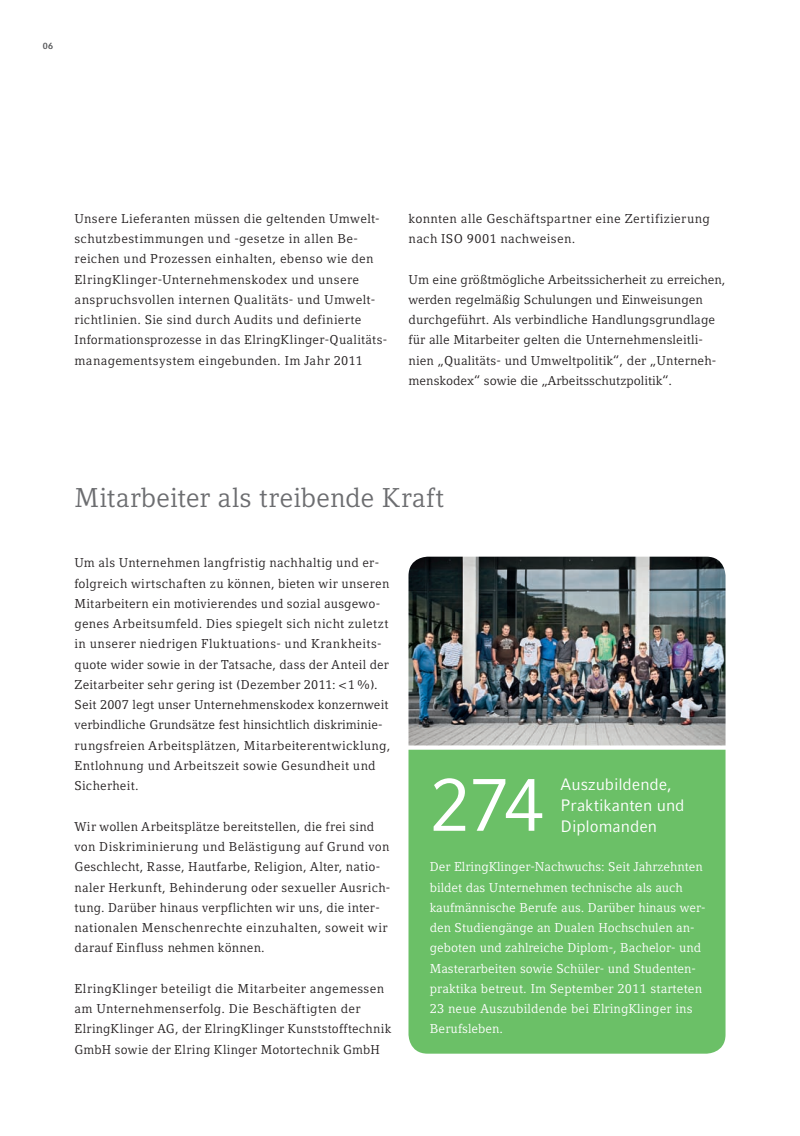
<style>
.page{position:relative;width:800px;height:1136px;background:#fff}
.page>*{position:absolute;margin:0;border:0;box-sizing:border-box;transform-origin:0 0}
.t1{font:75px "Compatil Fact LT Pro";color:#fff}
.t2{font:27px "Compatil Letter LT Pro";color:#6c6d70}
.t3{font:16.5px/21px "Compatil Fact LT Pro";color:#fff}
.t4{font:12.75px/20.2px "Compatil Letter LT Pro";letter-spacing:.015em;color:#231f20}
.t5{font:12.75px/20.2px "Compatil Letter LT Pro";color:#fff}
.t6{font:12.75px/20.2px "Compatil Letter LT Pro";letter-spacing:.035em;color:#231f20}
.t7{font:700 9px "Compatil Fact LT Pro";color:#57585a}
</style>
<div class="page">
<img style="left:408px;top:556px;width:317px;height:189px">
<div style="left:408px;top:749px;width:317px;height:304px;background:#6bc067"></div>
<p class="t7" style="left:43px;top:41px;width:12px">06</p>
<p class="t4" style="left:74px;top:208px;width:314px">Unsere Lieferanten müssen die geltenden Umwelt&shy;schutzbestimmungen und -gesetze in allen Be&shy;reichen und Prozessen einhalten, ebenso wie den ElringKlinger-Unternehmenskodex und unsere anspruchsvollen internen Qualitäts- und Umwelt&shy;richtlinien. Sie sind durch Audits und definierte Informationsprozesse in das ElringKlinger-Qualitäts&shy;managementsystem eingebunden. Im Jahr 2011</p>
<p class="t6" style="left:408px;top:208px;width:303px">konnten alle Geschäftspartner eine Zertifizierung nach ISO 9001 nachweisen.</p>
<p class="t4" style="left:408px;top:269px;width:318px">Um eine größtmögliche Arbeitssicherheit zu erreichen, werden regelmäßig Schulungen und Einweisungen durchgeführt. Als verbindliche Handlungsgrundlage für alle Mitarbeiter gelten die Unternehmensleitli - nien „Qualitäts- und Umweltpolitik“, der „Unterneh&shy;menskodex“ sowie die „Arbeitsschutzpolitik“.</p>
<h2 class="t2" style="left:74px;top:481px;width:371px">Mitarbeiter als treibende Kraft</h2>
<p class="t4" style="left:74px;top:553px;width:317px">Um als Unternehmen langfristig nachhaltig und er&shy;folgreich wirtschaften zu können, bieten wir unseren Mitarbeitern ein motivierendes und sozial ausgewo&shy;genes Arbeitsumfeld. Dies spiegelt sich nicht zuletzt in unserer niedrigen Fluktuations- und Krankheits&shy;quote wider sowie in der Tatsache, dass der Anteil der Zeitarbeiter sehr gering ist (Dezember 2011: &lt; 1 %).<br>Seit 2007 legt unser Unternehmenskodex konzernweit verbindliche Grundsätze fest hinsichtlich diskriminie&shy;rungsfreien Arbeitsplätzen, Mitarbeiterentwicklung, Entlohnung und Arbeitszeit sowie Gesundheit und Sicherheit.</p>
<p class="t4" style="left:74px;top:816px;width:317px">Wir wollen Arbeitsplätze bereitstellen, die frei sind von Diskriminierung und Belästigung auf Grund von Geschlecht, Rasse, Hautfarbe, Religion, Alter, natio&shy;naler Herkunft, Behinderung oder sexueller Ausrich&shy;tung. Darüber hinaus verpflichten wir uns, die inter&shy;nationalen Menschenrechte einzuhalten, soweit wir darauf Einfluss nehmen können.</p>
<p class="t4" style="left:74px;top:978px;width:318px">ElringKlinger beteiligt die Mitarbeiter angemessen am Unternehmenserfolg. Die Beschäftigten der ElringKlinger AG, der ElringKlinger Kunststofftechnik GmbH sowie der Elring Klinger Motortechnik GmbH</p>
<p class="t3" style="left:560px;top:773px;width:125px">Auszubildende,<br>Praktikanten und<br>Diplomanden</p>
<p class="t5" style="left:429px;top:856px;width:277px">Der ElringKlinger-Nachwuchs: Seit Jahrzehnten bildet das Unternehmen technische als auch kaufmännische Berufe aus. Darüber hinaus wer&shy;den Studiengänge an Dualen Hochschulen an&shy;geboten und zahlreiche Diplom-, Bachelor- und Masterarbeiten sowie Schüler- und Studenten&shy;praktika betreut. Im September 2011 starteten 23 neue Auszubildende bei ElringKlinger ins Berufsleben.</p>
<h1 class="t1" style="left:429px;top:761px;width:116px">274</h1>
</div>
